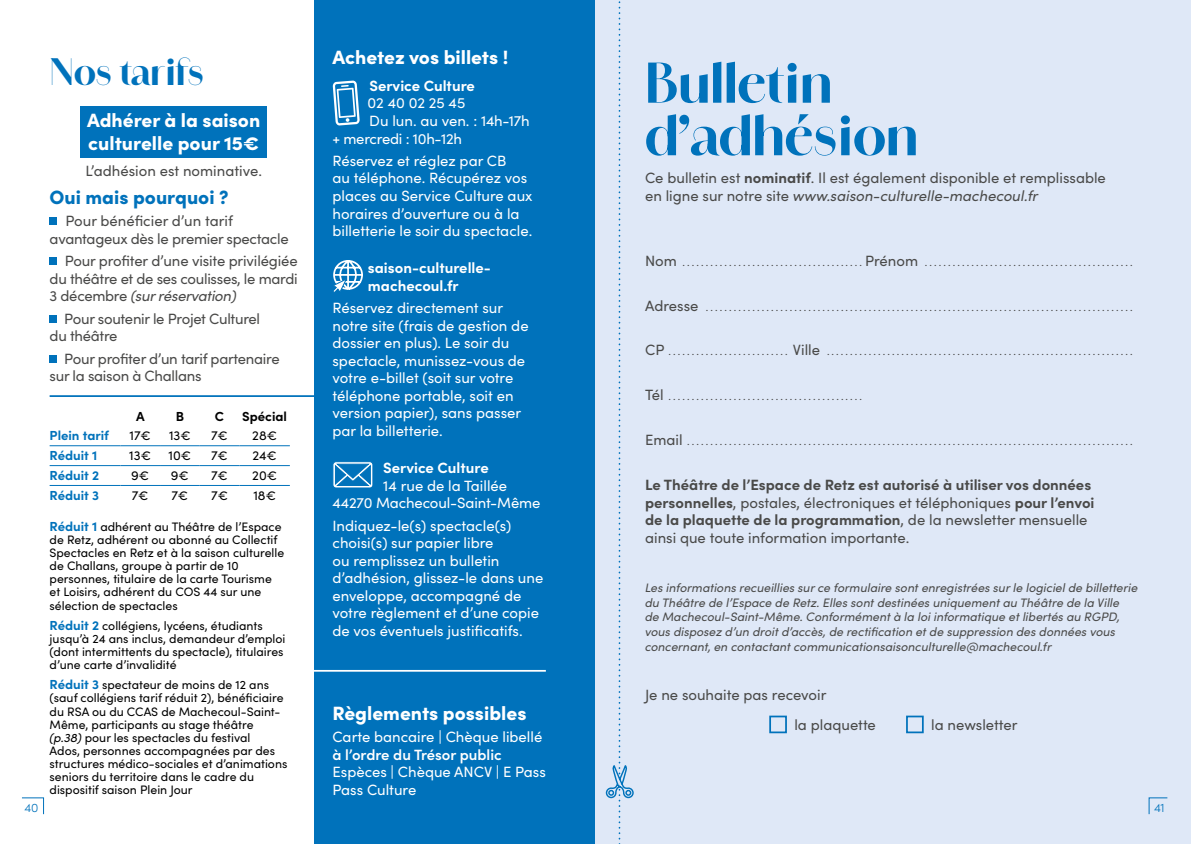
<style>
.page{position:relative;width:1191px;height:844px;background:#fff}
.page>*{position:absolute;margin:0;border:0;box-sizing:border-box;transform-origin:0 0}
.t1{font:700 52.5px/52.5px "Amandine";color:#0072bb}
.t2{font:700 35px "Amandine";color:#0072bb}
.t3{font:900 19.25px/23.1px "Sofia Pro";color:#fff}
.t4{font:900 19.25px "Sofia Pro";color:#0072bb}
.t5{font:14.88px/17.5px "Sofia Pro";color:#fff}
.t6{font:14.88px/17.5px "Sofia Pro";letter-spacing:-.01em;color:#4a4a49}
.t7{font:700 14.88px/17.5px "Sofia Pro";color:#4a4a49}
.t8{font:700 14.88px/17.5px "Sofia Pro";color:#fff}
.t9{font:600 14.88px "Sofia Pro";color:#fff}
.t10{font:14.88px "Sofia Pro";letter-spacing:-.02em;color:#fff}
.t11{font:13.12px "Sofia Pro";color:#000}
.t12{font:700 13.12px "Sofia Pro";color:#0072bb}
.t13{font:700 13.12px "Sofia Pro";color:#000}
.t14{font:12.25px/13.1px "Sofia Pro";color:#000}
.t15{font:italic 12.25px/14.7px "Sofia Pro";color:#4a4a49}
.t16{font:300 12.25px "Sofia Pro";color:#0072bb}
.t17{font:10.5px "Sofia Pro";color:#4a4a49}
.s1{font-style:italic}
.s2{font-weight:700;font-size:13.12px;color:#0072bb}
.s3{font-weight:700}
.s4{font-size:14.88px}
.s5{font-weight:400}
</style>
<div class="page">
<div style="left:314px;top:0;width:281px;height:843px;background:#0072bb"></div>
<div style="left:595px;top:0;width:596px;height:843px;background:#dfe8f7"></div>
<div style="left:81px;top:107px;width:186px;height:51px;background:#0072bb"></div>
<div style="left:50px;top:218px;width:7px;height:7px;background:#0072bb"></div>
<div style="left:50px;top:258px;width:7px;height:7px;background:#0072bb"></div>
<div style="left:50px;top:315px;width:7px;height:7px;background:#0072bb"></div>
<div style="left:50px;top:355px;width:7px;height:7px;background:#0072bb"></div>
<svg style="left:333px;top:80px;width:27px;height:46px"></svg>
<svg style="left:333px;top:461px;width:40px;height:27px"></svg>
<div style="left:769px;top:715px;width:18px;height:18px;border:2px solid #0072bb"></div>
<div style="left:906px;top:715px;width:17px;height:18px;border:2px solid #0072bb"></div>
<svg style="left:333px;top:260px;width:30px;height:32px"></svg>
<hr style="left:50px;top:445px;width:70px;height:1px;background:#0072bb">
<hr style="left:120px;top:445px;width:40px;height:1px;background:#0072bb">
<hr style="left:160px;top:445px;width:40px;height:1px;background:#0072bb">
<hr style="left:200px;top:445px;width:39px;height:1px;background:#0072bb">
<hr style="left:239px;top:445px;width:51px;height:1px;background:#0072bb">
<hr style="left:50px;top:465px;width:70px;height:1px;background:#0072bb">
<hr style="left:120px;top:465px;width:40px;height:1px;background:#0072bb">
<hr style="left:160px;top:465px;width:40px;height:1px;background:#0072bb">
<hr style="left:200px;top:465px;width:39px;height:1px;background:#0072bb">
<hr style="left:239px;top:465px;width:51px;height:1px;background:#0072bb">
<hr style="left:50px;top:485px;width:70px;height:1px;background:#0072bb">
<hr style="left:120px;top:485px;width:40px;height:1px;background:#0072bb">
<hr style="left:160px;top:485px;width:40px;height:1px;background:#0072bb">
<hr style="left:200px;top:485px;width:39px;height:1px;background:#0072bb">
<hr style="left:239px;top:485px;width:51px;height:1px;background:#0072bb">
<hr style="left:303px;top:669px;width:243px;height:2px;background:#fff">
<hr style="left:50px;top:395px;width:269px;height:2px;background:#0072bb">
<svg style="left:605px;top:1px;width:28px;height:843px"></svg>
<svg style="left:1148px;top:797px;width:20px;height:17px"></svg>
<svg style="left:22px;top:797px;width:22px;height:17px"></svg>
<h2 class="t2" style="left:50px;top:46px;width:156px">Nos tarifs</h2>
<h3 class="t3" style="left:87px;top:107px;width:175px">Adhérer à la saison culturelle pour 15€</h3>
<p class="t6" style="left:85px;top:161px;width:178px">L’adhésion est nominative.</p>
<h3 class="t4" style="left:50px;top:182px;width:180px">Oui mais pourquoi ?</h3>
<p class="t6" style="left:50px;top:211px;width:241px;text-indent:16px">Pour bénéficier d’un tarif avantageux dès le premier spectacle</p>
<p class="t6" style="left:50px;top:251px;width:250px;text-align:justify;text-indent:15px">Pour profiter d’une visite privilégiée du théâtre et de ses coulisses, le mardi 3 décembre <span class="s1">(sur réservation)</span></p>
<p class="t6" style="left:50px;top:309px;width:212px;text-indent:15px">Pour soutenir le Projet Culturel du théâtre</p>
<p class="t6" style="left:50px;top:349px;width:232px;text-indent:15px">Pour profiter d’un tarif partenaire sur la saison à Challans</p>
<p class="t13" style="left:136px;top:406px;width:10px">A</p>
<p class="t13" style="left:176px;top:406px;width:10px">B</p>
<p class="t13" style="left:215px;top:406px;width:11px">C</p>
<p class="t13" style="left:242px;top:406px;width:46px">Spécial</p>
<p class="t12" style="left:50px;top:425px;width:61px">Plein tarif</p>
<p class="t11" style="left:129px;top:426px;width:23px">17€</p>
<p class="t11" style="left:169px;top:426px;width:23px">13€</p>
<p class="t11" style="left:211px;top:426px;width:18px">7€</p>
<p class="t11" style="left:252px;top:426px;width:26px">28€</p>
<p class="t12" style="left:50px;top:445px;width:49px">Réduit 1</p>
<p class="t11" style="left:129px;top:446px;width:23px">13€</p>
<p class="t11" style="left:169px;top:446px;width:24px">10€</p>
<p class="t11" style="left:211px;top:446px;width:18px">7€</p>
<p class="t11" style="left:252px;top:446px;width:26px">24€</p>
<p class="t12" style="left:50px;top:465px;width:51px">Réduit 2</p>
<p class="t11" style="left:131px;top:466px;width:19px">9€</p>
<p class="t11" style="left:171px;top:466px;width:19px">9€</p>
<p class="t11" style="left:211px;top:466px;width:18px">7€</p>
<p class="t11" style="left:252px;top:466px;width:26px">20€</p>
<p class="t12" style="left:50px;top:485px;width:51px">Réduit 3</p>
<p class="t11" style="left:132px;top:486px;width:18px">7€</p>
<p class="t11" style="left:172px;top:486px;width:18px">7€</p>
<p class="t11" style="left:211px;top:486px;width:18px">7€</p>
<p class="t11" style="left:253px;top:486px;width:24px">18€</p>
<p class="t14" style="left:50px;top:519px;width:236px"><span class="s2">Réduit 1</span> adhérent au Théâtre de l’Espace de Retz, adhérent ou abonné au Collectif Spectacles en Retz et à la saison culturelle de Challans, groupe à partir de 10 personnes, titulaire de la carte Tourisme et Loisirs, adhérent du COS 44 sur une sélection de spectacles</p>
<p class="t14" style="left:50px;top:618px;width:237px"><span class="s2">Réduit 2</span> collégiens, lycéens, étudiants jusqu’à 24 ans inclus, demandeur d’emploi (dont intermittents du spectacle), titulaires d’une carte d’invalidité</p>
<p class="t14" style="left:50px;top:677px;width:239px"><span class="s2">Réduit 3</span> spectateur de moins de 12 ans (sauf collégiens tarif réduit 2), bénéficiaire du RSA ou du CCAS de Machecoul-Saint-Même, participants au stage théâtre <span class="s1">(p.38)</span> pour les spectacles du festival<br>Ados, personnes accompagnées par des structures médico-sociales et d’animations seniors du territoire dans le cadre du dispositif saison Plein Jour</p>
<h3 class="t3" style="left:332px;top:43px;width:177px">Achetez vos billets !</h3>
<p class="t8" style="left:369px;top:76px;width:107px">Service Culture</p>
<p class="t5" style="left:367px;top:94px;width:99px">02 40 02 25 45</p>
<p class="t5" style="left:369px;top:111px;width:162px">Du lun. au ven. : 14h-17h</p>
<p class="t10" style="left:332px;top:127px;width:131px">+ mercredi : 10h-12h</p>
<p class="t5" style="left:332px;top:151px;width:201px">Réservez et réglez par CB<br>au téléphone. Récupérez vos places au Service Culture aux horaires d’ouverture ou à la billetterie le soir du spectacle.</p>
<p class="t8" style="left:368px;top:258px;width:124px">saison-culturelle&shy;machecoul.fr</p>
<p class="t5" style="left:332px;top:298px;width:198px">Réservez directement sur notre site (frais de gestion de dossier en plus). Le soir du spectacle, munissez-vous de votre e-billet (soit sur votre téléphone portable, soit en version papier), sans passer par la billetterie.</p>
<p class="t8" style="left:383px;top:458px;width:107px">Service Culture</p>
<p class="t5" style="left:332px;top:476px;width:209px;text-indent:51px">14 rue de la Taillée<br>44270 Machecoul-Saint-Même</p>
<p class="t5" style="left:332px;top:516px;width:212px">Indiquez-le(s) spectacle(s) choisi(s) sur papier libre<br>ou remplissez un bulletin d’adhésion, glissez-le dans une enveloppe, accompagné de votre règlement et d’une copie de vos éventuels justificatifs.</p>
<h3 class="t3" style="left:332px;top:699px;width:195px">Règlements possibles</h3>
<p class="t5" style="left:332px;top:727px;width:211px">Carte bancaire | Chèque libellé</p>
<p class="t9" style="left:332px;top:742px;width:171px">à l’ordre du Trésor public</p>
<p class="t5" style="left:332px;top:762px;width:215px">Espèces | Chèque ANCV | E Pass<br>Pass Culture</p>
<h1 class="t1" style="left:645px;top:57px;width:275px">Bulletin d’adhésion</h1>
<p class="t6" style="left:645px;top:168px;width:462px">Ce bulletin est <span class="s3">nominatif</span>. Il est également disponible et remplissable en ligne sur notre site <span class="s1">www.saison-culturelle-machecoul.fr</span></p>
<p class="t17" style="left:645px;top:254px;width:489px"><span class="s4">Nom</span> .......................................<span class="s4">Prénom</span> .............................................</p>
<p class="t17" style="left:645px;top:299px;width:489px"><span class="s4">Adresse</span> ............................................................................................</p>
<p class="t17" style="left:645px;top:344px;width:489px"><span class="s4">CP</span> .......................... <span class="s4">Ville</span> ..................................................................</p>
<p class="t17" style="left:645px;top:389px;width:219px"><span class="s4">Tél</span> ..........................................</p>
<p class="t17" style="left:645px;top:434px;width:489px"><span class="s4">Email</span> ................................................................................................</p>
<p class="t7" style="left:645px;top:475px;width:451px">Le Théâtre de l’Espace de Retz est autorisé à utiliser vos données personnelles<span class="s5">, postales, électroniques et téléphoniques</span> pour l’envoi de la plaquette de la programmation<span class="s5">, de la newsletter mensuelle ainsi que toute information importante.</span></p>
<p class="t15" style="left:645px;top:579px;width:494px">Les informations recueillies sur ce formulaire sont enregistrées sur le logiciel de billetterie du Théâtre de l’Espace de Retz. Elles sont destinées uniquement au Théâtre de la Ville<br>de Machecoul-Saint-Même. Conformément à la loi informatique et libertés au RGPD, vous disposez d’un droit d’accès, de rectification et de suppression des données vous concernant, en contactant communicationsaisonculturelle@machecoul.fr</p>
<p class="t6" style="left:794px;top:679px;width:83px;line-height:29.4px;text-indent:-149px">Je ne souhaite pas recevoir<br>la plaquette</p>
<p class="t6" style="left:931px;top:714px;width:88px">la newsletter</p>
<p class="t16" style="left:25px;top:798px;width:15px">40</p>
<p class="t16" style="left:1154px;top:798px;width:12px">41</p>
</div>
